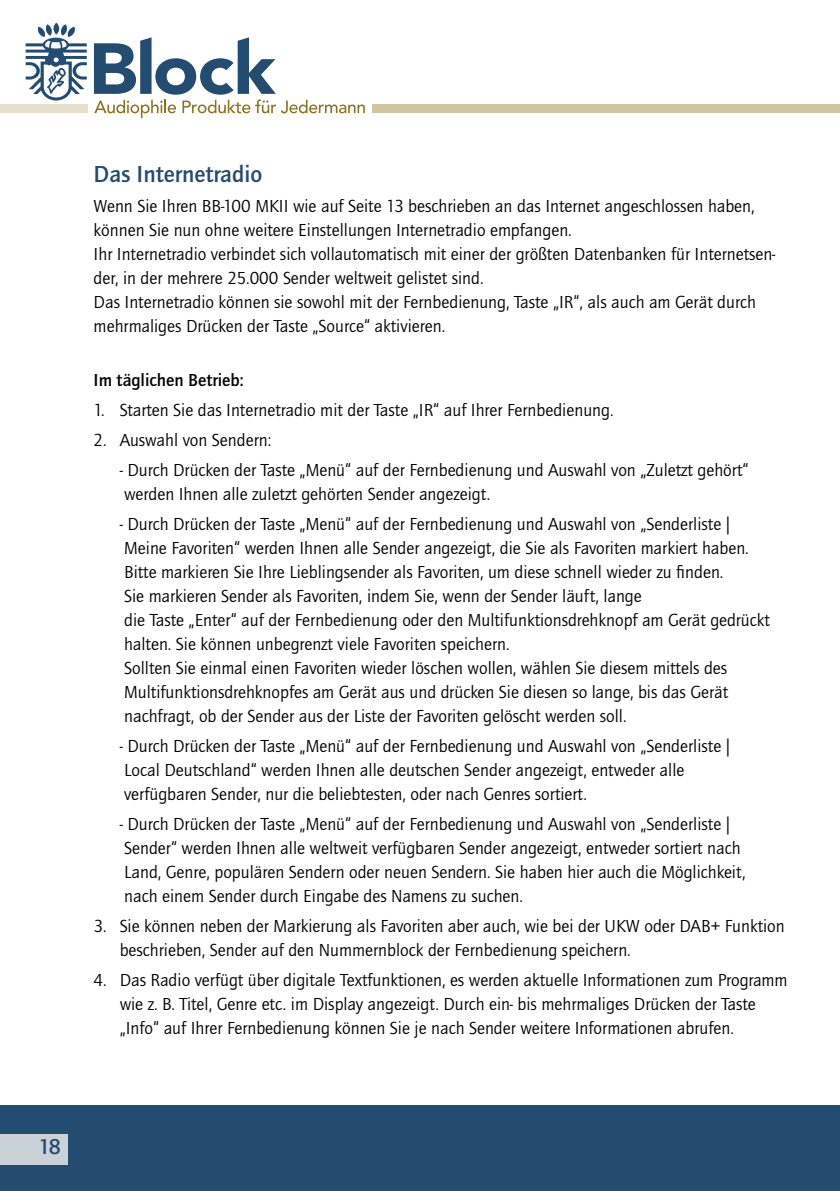
<style>
.page{position:relative;width:840px;height:1191px;background:#fff}
.page>*{position:absolute;margin:0;border:0;box-sizing:border-box;transform-origin:0 0}
.t1{font:500 24px "Quay Sans ITC Std";color:#244b70}
.t2{font:500 22px "Quay Sans ITC Std";color:#244b70}
.t3{font:18px/24px "Quay Sans ITC Std";color:#000}
.t4{font:500 18px "Quay Sans ITC Std";color:#000}
</style>
<div class="page">
<div style="left:0;top:1106px;width:839px;height:85px;background:#244b70"></div>
<svg style="left:94px;top:37px;width:270px;height:81px"></svg>
<svg style="left:26px;top:24px;width:61px;height:76px"></svg>
<div style="left:0;top:104px;width:87px;height:9px;background:#e5deca"></div>
<div style="left:0;top:1134px;width:67px;height:30px;background:#cad2d8"></div>
<div style="left:372px;top:104px;width:467px;height:9px;background:#d1c5a1"></div>
<h1 class="t1" style="left:94px;top:160px;width:170px">Das Internetradio</h1>
<p class="t3" style="left:94px;top:194px;width:682px">Wenn Sie Ihren BB-100 MKII wie auf Seite 13 beschrieben an das Internet angeschlossen haben, können Sie nun ohne weitere Einstellungen Internetradio empfangen.<br>Ihr Internetradio verbindet sich vollautomatisch mit einer der größten Datenbanken für Internetsen&shy;der, in der mehrere 25.000 Sender weltweit gelistet sind.<br>Das Internetradio können sie sowohl mit der Fernbedienung, Taste „IR“, als auch am Gerät durch mehrmaliges Drücken der Taste „Source“ aktivieren.</p>
<p class="t4" style="left:94px;top:369px;width:151px">Im täglichen Betrieb:</p>
<p class="t3" style="left:94px;top:398px;width:521px">1. Starten Sie das Internetradio mit der Taste „IR“ auf Ihrer Fernbedienung.</p>
<p class="t3" style="left:94px;top:428px;width:179px">2. Auswahl von Sendern:</p>
<p class="t3" style="left:120px;top:458px;width:630px">- Durch Drücken der Taste „Menü“ auf der Fernbedienung und Auswahl von „Zuletzt gehört“ werden Ihnen alle zuletzt gehörten Sender angezeigt.</p>
<p class="t3" style="left:120px;top:512px;width:651px">- Durch Drücken der Taste „Menü“ auf der Fernbedienung und Auswahl von „Senderliste | Meine Favoriten“ werden Ihnen alle Sender angezeigt, die Sie als Favoriten markiert haben.<br>Bitte markieren Sie Ihre Lieblingsender als Favoriten, um diese schnell wieder zu nden.<br>Sie markieren Sender als Favoriten, indem Sie, wenn der Sender läuft, lange<br>die Taste „Enter“ auf der Fernbedienung oder den Multifunktionsdrehknopf am Gerät gedrückt halten. Sie können unbegrenzt viele Favoriten speichern.<br>Sollten Sie einmal einen Favoriten wieder löschen wollen, wählen Sie diesem mittels des Multifunktionsdrehknopfes am Gerät aus und drücken Sie diesen so lange, bis das Gerät nachfragt, ob der Sender aus der Liste der Favoriten gelöscht werden soll.</p>
<p class="t3" style="left:120px;top:734px;width:611px">- Durch Drücken der Taste „Menü“ auf der Fernbedienung und Auswahl von „Senderliste |<br>Local Deutschland“ werden Ihnen alle deutschen Sender angezeigt, entweder alle verfügbaren Sender, nur die beliebtesten, oder nach Genres sortiert.</p>
<p class="t3" style="left:120px;top:812px;width:627px">- Durch Drücken der Taste „Menü“ auf der Fernbedienung und Auswahl von „Senderliste | Sender“ werden Ihnen alle weltweit verfügbaren Sender angezeigt, entweder sortiert nach Land, Genre, populären Sendern oder neuen Sendern. Sie haben hier auch die Möglichkeit, nach einem Sender durch Eingabe des Namens zu suchen.</p>
<p class="t3" style="left:120px;top:914px;width:666px;text-indent:-26px">3. Sie können neben der Markierung als Favoriten aber auch, wie bei der UKW oder DAB+ Funktion beschrieben, Sender auf den Nummernblock der Fernbedienung speichern.</p>
<p class="t3" style="left:120px;top:968px;width:669px;text-indent:-26px">4. Das Radio verfügt über digitale Textfunktionen, es werden aktuelle Informationen zum Programm wie z. B. Titel, Genre etc. im Display angezeigt. Durch ein- bis mehrmaliges Drücken der Taste „Info“ auf Ihrer Fernbedienung können Sie je nach Sender weitere Informationen abrufen.</p>
<p class="t2" style="left:38px;top:1134px;width:24px">18</p>
</div>
